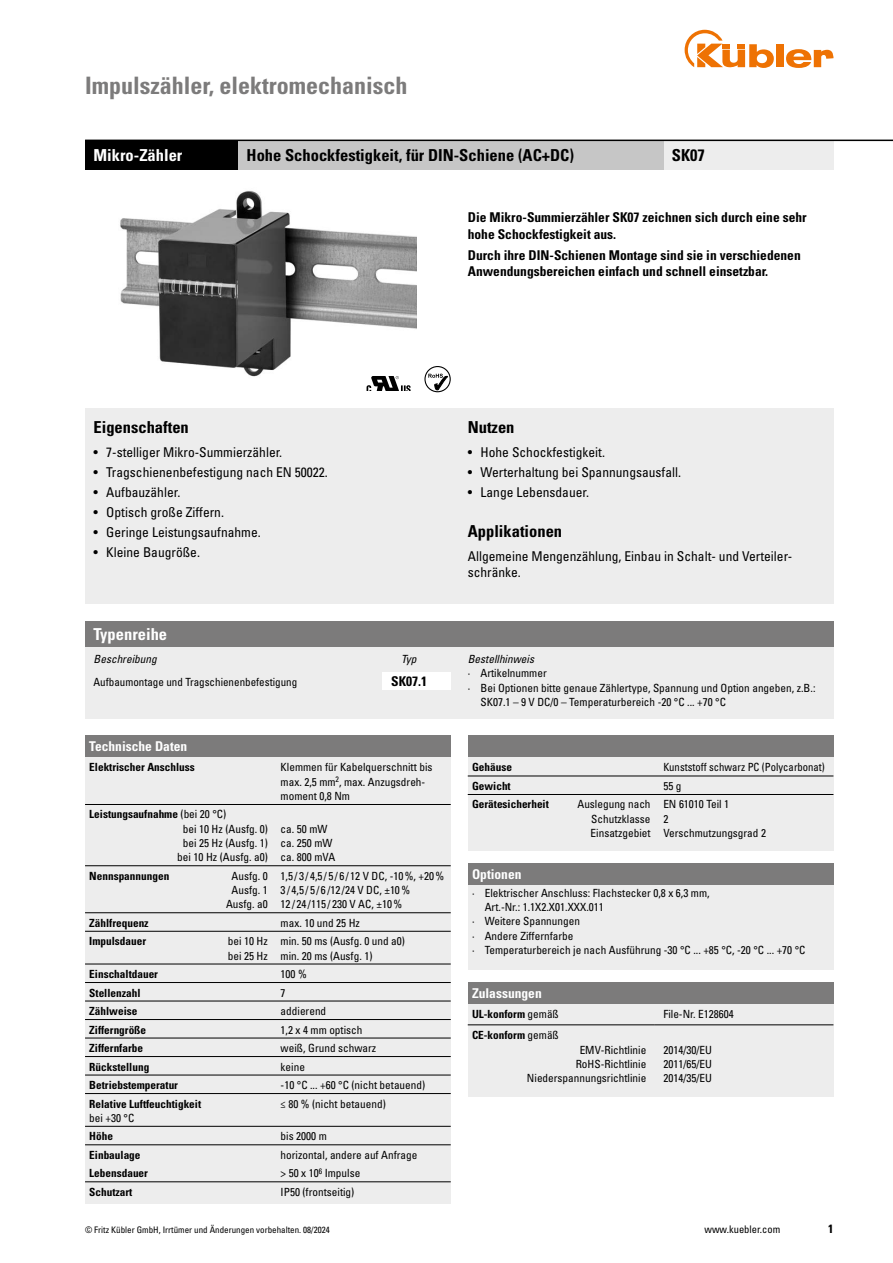
<style>
.page{position:relative;width:893px;height:1263px;background:#fff}
.page>*{position:absolute;margin:0;border:0;box-sizing:border-box;transform-origin:0 0}
.t1{font:700 condensed 24px "Univers LT Std";color:#7c7b7b}
.t2{font:700 condensed 16.5px "Univers LT Std";color:#000}
.t3{font:700 condensed 16.5px "Univers LT Std";color:#fff}
.t4{font:condensed 13.5px/15.8px "Univers LT Std";color:#000}
.t5{font:700 condensed 13.5px/16.5px "Univers LT Std";color:#000}
.t6{font:700 condensed 13.5px "Univers LT Std";color:#fff}
.t7{font:700 condensed 12px "Univers LT Std";color:#000}
.t8{font:condensed 11.25px/14.2px "Univers LT Std";color:#000}
.t9{font:700 condensed 11.25px "Univers LT Std";color:#000}
.t10{font:condensed 11.25px "Univers LT Std";color:#000;scale:.95 1}
.t11{font:italic condensed 11.25px "Univers LT Std";color:#000}
.t12{font:condensed 10.5px "Univers LT Std";color:#000}
.t13{font:condensed 9px "Univers LT Std";color:#000}
.s1{font-weight:400}
</style>
<div class="page">
<div style="left:776px;top:44px;width:8px;height:23px;background:#ee7203"></div>
<svg style="left:786px;top:49px;width:47px;height:19px"></svg>
<svg style="left:685px;top:30px;width:89px;height:38px"></svg>
<img style="left:120px;top:191px;width:297px;height:186px">
<div style="left:85px;top:408px;width:748px;height:196px;background:#ededed"></div>
<div style="left:85px;top:621px;width:748px;height:98px;background:#ededed"></div>
<svg style="left:424px;top:366px;width:27px;height:26px"></svg>
<svg style="left:367px;top:376px;width:44px;height:15px"></svg>
<div style="left:85px;top:140px;width:153px;height:30px;background:#000"></div>
<div style="left:663px;top:140px;width:170px;height:30px;background:#ededed"></div>
<div style="left:238px;top:140px;width:425px;height:30px;background:#c6c6c6"></div>
<div style="left:383px;top:673px;width:68px;height:17px;background:#fff"></div>
<div style="left:85px;top:621px;width:748px;height:25px;background:#7c7b7b"></div>
<div style="left:85px;top:757px;width:366px;height:446px;background:#ededed"></div>
<hr style="left:85px;top:804px;width:366px;height:1px;background:#000">
<hr style="left:85px;top:865px;width:366px;height:1px;background:#000">
<hr style="left:85px;top:912px;width:366px;height:1px;background:#000">
<hr style="left:85px;top:931px;width:366px;height:1px;background:#000">
<hr style="left:85px;top:964px;width:366px;height:1px;background:#000">
<hr style="left:85px;top:982px;width:366px;height:1px;background:#000">
<hr style="left:85px;top:1001px;width:366px;height:1px;background:#000">
<hr style="left:85px;top:1019px;width:366px;height:1px;background:#000">
<hr style="left:85px;top:1038px;width:366px;height:1px;background:#000">
<hr style="left:85px;top:1056px;width:366px;height:1px;background:#000">
<hr style="left:85px;top:1075px;width:366px;height:1px;background:#000">
<hr style="left:85px;top:1093px;width:366px;height:1px;background:#000">
<hr style="left:85px;top:1126px;width:366px;height:1px;background:#000">
<hr style="left:85px;top:1144px;width:366px;height:1px;background:#000">
<hr style="left:85px;top:1181px;width:366px;height:1px;background:#000">
<div style="left:468px;top:757px;width:365px;height:93px;background:#ededed"></div>
<hr style="left:468px;top:776px;width:365px;height:1px;background:#000">
<hr style="left:468px;top:794px;width:365px;height:1px;background:#000">
<div style="left:468px;top:884px;width:365px;height:85px;background:#ededed"></div>
<div style="left:85px;top:736px;width:366px;height:21px;background:#7c7b7b"></div>
<div style="left:468px;top:736px;width:365px;height:21px;background:#7c7b7b"></div>
<div style="left:468px;top:863px;width:365px;height:21px;background:#7c7b7b"></div>
<div style="left:468px;top:982px;width:365px;height:115px;background:#ededed"></div>
<div style="left:468px;top:982px;width:365px;height:21px;background:#7c7b7b"></div>
<hr style="left:468px;top:1024px;width:187px;height:1px;background:#000">
<hr style="left:655px;top:1024px;width:178px;height:1px;background:#000">
<hr style="left:85px;top:140px;width:808px;height:1px;background:#000">
<h1 class="t1" style="left:85px;top:71px;width:324px">Impulszähler, elektromechanisch</h1>
<h2 class="t3" style="left:94px;top:145px;width:90px">Mikro-Zähler</h2>
<h2 class="t2" style="left:247px;top:145px;width:329px">Hohe Schockfestigkeit, für DIN-Schiene (AC+DC)</h2>
<h2 class="t2" style="left:672px;top:145px;width:34px">SK07</h2>
<p class="t5" style="left:468px;top:209px;width:340px">Die Mikro-Summierzähler SK07 zeichnen sich durch eine sehr hohe Schockfestigkeit aus.</p>
<p class="t5" style="left:468px;top:247px;width:334px">Durch ihre DIN-Schienen Montage sind sie in verschiedenen<br>Anwendungsbereichen einfach und schnell einsetzbar.</p>
<h2 class="t2" style="left:94px;top:417px;width:97px">Eigenschaften</h2>
<p class="t4" style="left:94px;top:444px;width:190px">• 7-stelliger Mikro-Summierzähler.</p>
<p class="t4" style="left:94px;top:464px;width:236px">• Tragschienenbefestigung nach EN 50022.</p>
<p class="t4" style="left:94px;top:484px;width:88px">• Aufbauzähler.</p>
<p class="t4" style="left:94px;top:504px;width:132px">• Optisch große Ziffern.</p>
<p class="t4" style="left:94px;top:524px;width:169px">• Geringe Leistungsaufnahme.</p>
<p class="t4" style="left:94px;top:544px;width:108px">• Kleine Baugröße.</p>
<h2 class="t3" style="left:94px;top:624px;width:75px">Typenreihe</h2>
<p class="t11" style="left:94px;top:652px;width:65px">Beschreibung</p>
<p class="t11" style="left:401px;top:652px;width:17px">Typ</p>
<p class="t8" style="left:94px;top:674px;width:205px">Aufbaumontage und Tragschienenbefestigung</p>
<p class="t5" style="left:391px;top:673px;width:37px">SK07.1</p>
<p class="t6" style="left:89px;top:738px;width:99px">Technische Daten</p>
<p class="t9" style="left:89px;top:760px;width:107px">Elektrischer Anschluss</p>
<p class="t8" style="left:281px;top:760px;width:153px">Klemmen für Kabelquerschnitt bis max. 2,5 mm<sup>2</sup>, max. Anzugsdreh&shy;moment 0,8 Nm</p>
<p class="t9" style="left:89px;top:807px;width:138px">Leistungsaufnahme <span class="s1">(bei 20 °C)</span></p>
<p class="t8" style="left:183px;top:821px;width:146px">bei 10 Hz (Ausfg. 0) ca. 50 mW</p>
<p class="t8" style="left:183px;top:836px;width:151px">bei 25 Hz (Ausfg. 1) ca. 250 mW</p>
<p class="t8" style="left:177px;top:850px;width:159px">bei 10 Hz (Ausfg. a0) ca. 800 mVA</p>
<p class="t9" style="left:89px;top:869px;width:81px">Nennspannungen</p>
<p class="t8" style="left:232px;top:868px;width:214px">Ausfg. 0 1,5 / 3 / 4,5 / 5 / 6 / 12 V DC, -10%, +20%</p>
<p class="t8" style="left:232px;top:883px;width:180px">Ausfg. 1 3 / 4,5 / 5 / 6 /12 /24 V DC, ±10%</p>
<p class="t8" style="left:226px;top:897px;width:178px">Ausfg. a0 12 / 24 /115 / 230 V AC, ±10%</p>
<p class="t9" style="left:89px;top:916px;width:61px">Zählfrequenz</p>
<p class="t8" style="left:281px;top:915px;width:81px">max. 10 und 25 Hz</p>
<p class="t9" style="left:89px;top:934px;width:58px">Impulsdauer</p>
<p class="t8" style="left:228px;top:934px;width:179px">bei 10 Hz min. 50 ms (Ausfg. 0 und a0) bei 25 Hz min. 20 ms (Ausfg. 1)</p>
<p class="t9" style="left:89px;top:967px;width:70px">Einschaltdauer</p>
<p class="t8" style="left:281px;top:967px;width:28px">100 %</p>
<p class="t9" style="left:89px;top:986px;width:53px">Stellenzahl</p>
<p class="t8" style="left:281px;top:985px;width:6px">7</p>
<p class="t9" style="left:89px;top:1004px;width:50px">Zählweise</p>
<p class="t8" style="left:281px;top:1004px;width:47px">addierend</p>
<p class="t9" style="left:89px;top:1023px;width:58px">Zifferngröße</p>
<p class="t8" style="left:281px;top:1022px;width:83px">1,2 x 4 mm optisch</p>
<p class="t9" style="left:89px;top:1041px;width:55px">Ziffernfarbe</p>
<p class="t8" style="left:281px;top:1041px;width:97px">weiß, Grund schwarz</p>
<p class="t9" style="left:89px;top:1060px;width:62px">Rückstellung</p>
<p class="t8" style="left:281px;top:1059px;width:26px">keine</p>
<p class="t9" style="left:89px;top:1078px;width:90px">Betriebstemperatur</p>
<p class="t8" style="left:281px;top:1078px;width:146px">-10 °C ... +60 °C (nicht betauend)</p>
<p class="t9" style="left:89px;top:1097px;width:113px">Relative Luftfeuchtigkeit</p>
<p class="t8" style="left:281px;top:1096px;width:107px">≤ 80 % (nicht betauend)</p>
<p class="t8" style="left:89px;top:1110px;width:47px">bei +30 °C</p>
<p class="t9" style="left:89px;top:1129px;width:25px">Höhe</p>
<p class="t8" style="left:281px;top:1129px;width:48px">bis 2000 m</p>
<p class="t9" style="left:89px;top:1148px;width:53px">Einbaulage</p>
<p class="t8" style="left:281px;top:1147px;width:138px">horizontal, andere auf Anfrage</p>
<p class="t9" style="left:89px;top:1166px;width:60px">Lebensdauer</p>
<p class="t8" style="left:281px;top:1166px;width:81px">&gt; 50 x 10<sup>6</sup> Impulse</p>
<p class="t9" style="left:89px;top:1185px;width:45px">Schutzart</p>
<p class="t8" style="left:281px;top:1184px;width:75px">IP50 (frontseitig)</p>
<h2 class="t2" style="left:468px;top:417px;width:48px">Nutzen</h2>
<p class="t4" style="left:468px;top:444px;width:139px">• Hohe Schockfestigkeit.</p>
<p class="t4" style="left:468px;top:464px;width:215px">• Werterhaltung bei Spannungsausfall.</p>
<p class="t4" style="left:468px;top:484px;width:123px">• Lange Lebensdauer.</p>
<h2 class="t2" style="left:468px;top:521px;width:96px">Applikationen</h2>
<p class="t4" style="left:468px;top:549px;width:326px">Allgemeine Mengenzählung, Einbau in Schalt- und Verteiler&shy;schränke.</p>
<p class="t11" style="left:468px;top:652px;width:68px">Bestellhinweis</p>
<p class="t8" style="left:468px;top:666px;width:80px">· Artikelnummer</p>
<p class="t8" style="left:468px;top:680px;width:349px">· Bei Optionen bitte genaue Zählertype, Spannung und Option angeben, z.B.:</p>
<p class="t8" style="left:480px;top:694px;width:247px">SK07.1 – 9 V DC/0 – Temperaturbereich -20 °C ... +70 °C</p>
<p class="t9" style="left:472px;top:760px;width:41px">Gehäuse</p>
<p class="t10" style="left:663px;top:760px;width:171px">Kunststoff schwarz PC (Polycarbonat)</p>
<p class="t9" style="left:472px;top:779px;width:40px">Gewicht</p>
<p class="t8" style="left:663px;top:779px;width:20px">55 g</p>
<p class="t9" style="left:472px;top:797px;width:78px">Gerätesicherheit</p>
<p class="t8" style="left:591px;top:797px;width:177px;text-indent:-13px">Auslegung nach EN 61010 Teil 1<br>Schutzklasse 2<br>Einsatzgebiet Verschmutzungsgrad 2</p>
<p class="t6" style="left:472px;top:866px;width:51px">Optionen</p>
<p class="t8" style="left:472px;top:886px;width:239px">· Elektrischer Anschluss: Flachstecker 0,8 x 6,3 mm,</p>
<p class="t8" style="left:485px;top:900px;width:121px">Art.-Nr.: 1.1X2.X01.XXX.011</p>
<p class="t8" style="left:472px;top:914px;width:110px">· Weitere Spannungen</p>
<p class="t8" style="left:472px;top:928px;width:103px">· Andere Ziffernfarbe</p>
<p class="t8" style="left:472px;top:943px;width:335px">· Temperaturbereich je nach Ausführung -30 °C ... +85 °C, -20 °C ... +70 °C</p>
<p class="t6" style="left:472px;top:985px;width:71px">Zulassungen</p>
<p class="t9" style="left:472px;top:1007px;width:88px">UL-konform <span class="s1">gemäß</span></p>
<p class="t8" style="left:663px;top:1007px;width:72px">File-Nr. E128604</p>
<p class="t9" style="left:472px;top:1028px;width:88px">CE-konform <span class="s1">gemäß</span></p>
<p class="t8" style="left:527px;top:1042px;width:121px;text-align:right">EMV-Richtlinie<br>RoHS-Richtlinie<br>Niederspannungsrichtlinie</p>
<p class="t8" style="left:663px;top:1042px;width:50px;text-align:justify">2014/30/EU 2011/65/EU 2014/35/EU</p>
<p class="t13" style="left:85px;top:1224px;width:246px">© Fritz Kübler GmbH, Irrtümer und Änderungen vorbehalten. 08/2024</p>
<p class="t12" style="left:704px;top:1223px;width:77px">www.kuebler.com</p>
<p class="t7" style="left:828px;top:1221px;width:7px">1</p>
</div>
